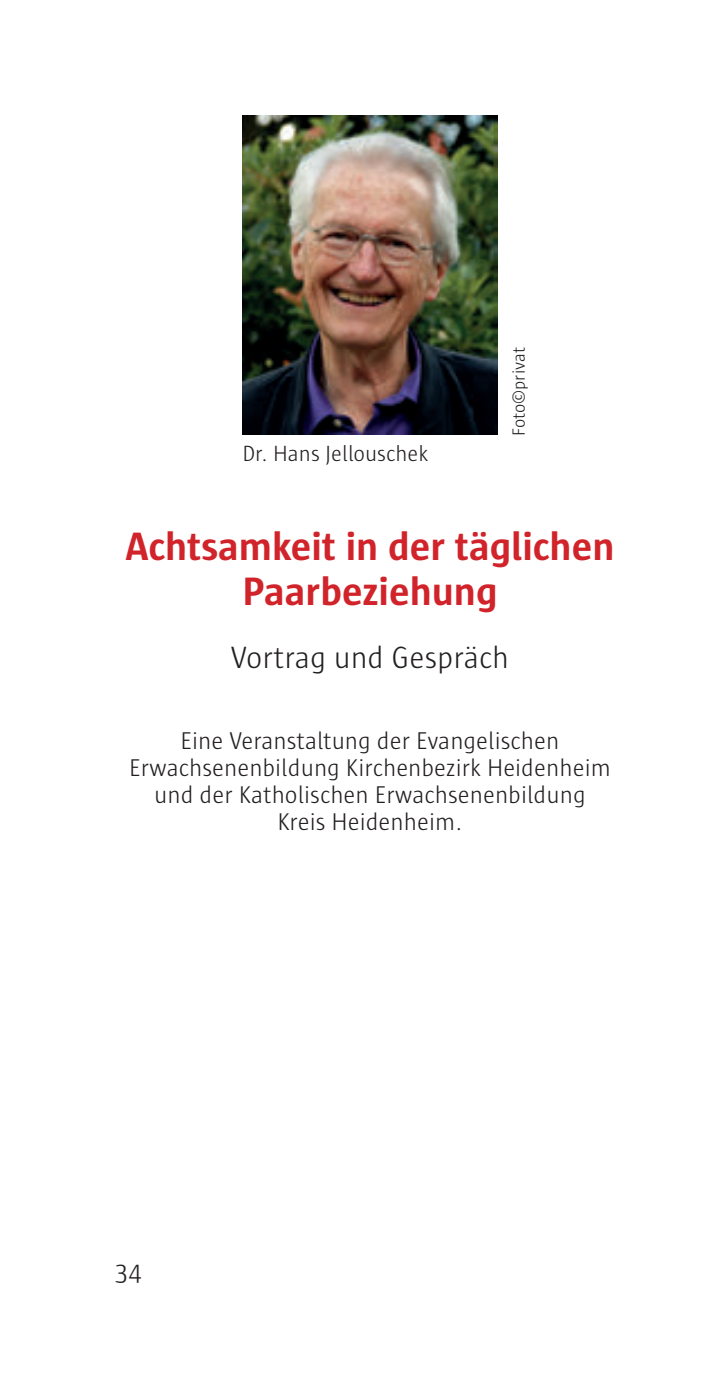
<style>
.page{position:relative;width:708px;height:1378px;background:#fff}
.page>*{position:absolute;margin:0;border:0;box-sizing:border-box;transform-origin:0 0}
.t1{font:700 40.5px/45px "Sun";color:#d1232a;text-align:center}
.t2{font:300 31.5px "Sun";color:#231f20}
.t3{font:300 27px "Sun";color:#231f20}
.t4{font:300 24.75px/27px "Sun";color:#231f20;text-align:center}
.t5{font:300 22.5px "Sun";color:#231f20}
.t6{font:300 18px "Sun";letter-spacing:-.005em;color:#231f20}
</style>
<div class="page">
<img style="left:242px;top:115px;width:256px;height:320px">
<p class="t5" style="left:242px;top:445px;width:187px">Dr. Hans Jellouschek</p>
<p class="t6" style="left:512px;top:436px;width:90px;rotate:-90deg">Foto©privat</p>
<h1 class="t1" style="left:125px;top:526px;width:490px">Achtsamkeit in der täglichen<br>Paarbeziehung</h1>
<p class="t2" style="left:231px;top:645px;width:280px">Vortrag und Gespräch</p>
<p class="t4" style="left:129px;top:729px;width:483px">Eine Veranstaltung der Evangelischen Erwachsenen bildung Kirchenbezirk Heidenheim und der Katholischen Erwachsenenbildung Kreis Heidenheim.</p>
<p class="t3" style="left:115px;top:1260px;width:29px">34</p>
</div>
